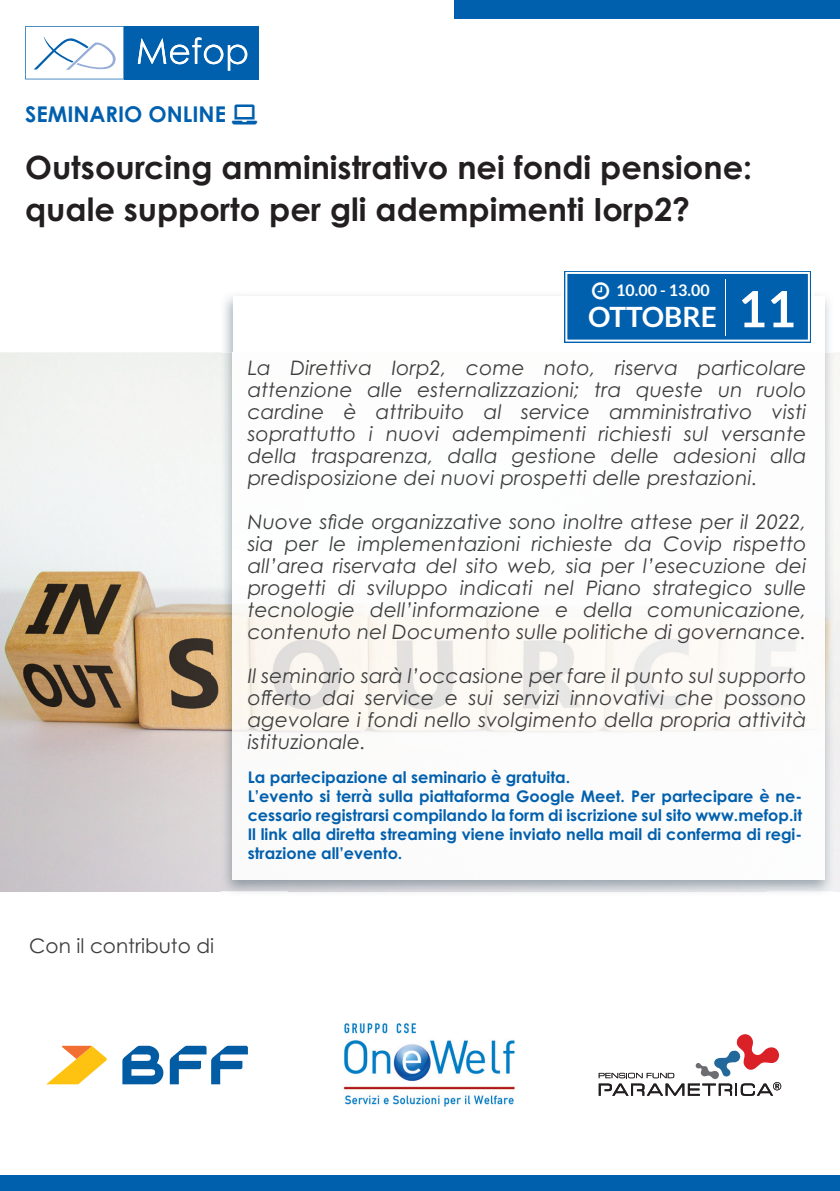
<style>
.page{position:relative;width:840px;height:1191px;background:#fff}
.page>*{position:absolute;margin:0;border:0;box-sizing:border-box;transform-origin:0 0}
.t1{font:700 50px "Lato";color:#fff}
.t2{font:700 32px/42px "Century Gothic Pro";color:#231f20}
.t3{font:700 28px "Lato";color:#fff}
.t4{font:700 21.8px "Century Gothic Pro";color:#0160ae}
.t5{font:italic 20px/22px "Century Gothic Pro";letter-spacing:.01em;color:#3e3e3f;text-align:justify}
.t6{font:20px "Century Gothic Pro";color:#3e3e3f}
.t7{font:700 16px/19.2px "Century Gothic Pro";color:#0160ae}
.t8{font:700 16px "Lato";color:#fff}
</style>
<div class="page">
<div style="left:454px;top:0;width:385px;height:18px;background:#0160ae"></div>
<div style="left:0;top:1175px;width:839px;height:16px;background:#0160ae"></div>
<div style="left:124px;top:26px;width:135px;height:53px;background:#0160ae"></div>
<svg style="left:138px;top:37px;width:109px;height:34px"></svg>
<svg style="left:25px;top:26px;width:99px;height:53px"></svg>
<img style="left:0;top:353px;width:221px;height:538px">
<img style="left:221px;top:295px;width:612px;height:598px">
<img style="left:288px;top:879px;width:477px;height:12px">
<div style="left:233px;top:296px;width:590px;height:57px;background:#fff"></div>
<img style="left:233px;top:353px;width:590px;height:526px">
<svg style="left:122px;top:1045px;width:41px;height:39px"></svg>
<svg style="left:170px;top:1045px;width:78px;height:39px"></svg>
<svg style="left:46px;top:1045px;width:61px;height:39px"></svg>
<hr style="left:62px;top:1045px;width:29px;height:2px;background:#f36e31">
<img style="left:343px;top:1023px;width:171px;height:83px">
<svg style="left:598px;top:1034px;width:182px;height:61px"></svg>
<svg style="left:561px;top:271px;width:252px;height:72px;background:#1b70b6"></svg>
<p class="t4" style="left:25px;top:101px;width:202px">SEMINARIO ONLINE</p>
<h2 class="t2" style="left:25px;top:146px;width:728px">Outsourcing amministrativo nei fondi pensione: quale supporto per gli adempimenti Iorp2?</h2>
<p class="t6" style="left:29px;top:934px;width:186px">Con il contributo di</p>
<p class="t8" style="left:616px;top:281px;width:95px">10.00 - 13.00</p>
<h3 class="t3" style="left:588px;top:300px;width:130px">OTTOBRE</h3>
<p class="t5" style="left:247px;top:356px;width:560px">La Direttiva Iorp2, come noto, riserva particolare attenzione alle esternalizzazioni; tra queste un ruolo cardine è attribuito al service amministrativo visti soprattutto i nuovi adempimenti richiesti sul versante della trasparenza, dalla gestione delle adesioni alla predisposizione dei nuovi prospetti delle prestazioni.</p>
<p class="t5" style="left:247px;top:510px;width:560px">Nuove sfide organizzative sono inoltre attese per il 2022, sia per le implementazioni richieste da Covip rispetto all’area riservata del sito web, sia per l’esecuzione dei progetti di sviluppo indicati nel Piano strategico sulle tecnologie dell’informazione e della comunicazione, contenuto nel Documento sulle politiche di governance.</p>
<p class="t5" style="left:247px;top:664px;width:560px">Il seminario sarà l’occasione per fare il punto sul supporto offerto dai service e sui servizi innovativi che possono agevolare i fondi nello svolgimento della propria attività istituzionale.</p>
<p class="t7" style="left:247px;top:767px;width:555px">La partecipazione al seminario è gratuita.<br>L’evento si terrà sulla piattaforma Google Meet. Per partecipare è ne&shy;cessario registrarsi compilando la form di iscrizione sul sito www.mefop.it Il link alla diretta streaming viene inviato nella mail di conferma di regi&shy;strazione all’evento.</p>
<h1 class="t1" style="left:737px;top:280px;width:59px">11</h1>
</div>
